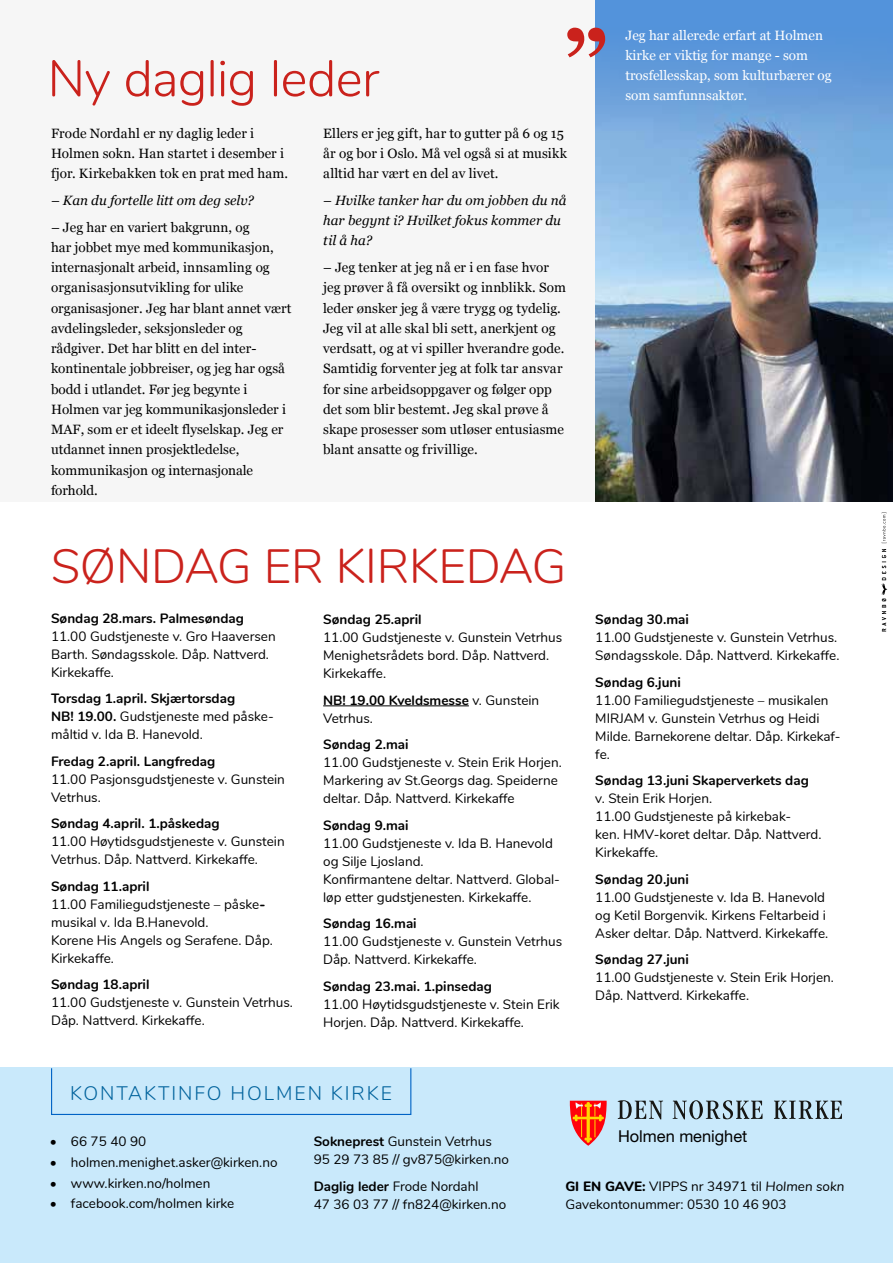
<style>
.page{position:relative;width:893px;height:1263px;background:#fff}
.page>*{position:absolute;margin:0;border:0;box-sizing:border-box;transform-origin:0 0}
.t1{font:300 51px "Nunito";letter-spacing:-.015em;color:#ca221c}
.t2{font:300 48px "Nunito";letter-spacing:-.01em;color:#ca221c}
.t3{font:300 19.5px "Nunito";letter-spacing:.1em;color:#00629c}
.t4{font:16.35px "Helvetica Neue";color:#000}
.t5{font:13.5px/18px "Nunito";color:#000}
.t6{font:13.5px/20.2px "Georgia";color:#000}
.t7{font:700 13.5px/18px "Nunito";color:#000}
.t8{font:13.5px/20.2px "Georgia";color:#fff}
.t9{font:italic 13.5px/20.2px "Georgia";color:#000}
.s1{font-style:italic}
.s2{font-weight:700}
.s3{font-weight:400}
.s4{font-weight:800}
</style>
<div class="page">
<div style="left:0;top:0;width:893px;height:501px;background:#f6f6f6"></div>
<div style="left:0;top:1067px;width:893px;height:196px;background:#c9e9fb"></div>
<svg style="left:618px;top:1100px;width:45px;height:19px"></svg>
<svg style="left:672px;top:1100px;width:90px;height:19px"></svg>
<svg style="left:774px;top:1100px;width:68px;height:19px"></svg>
<svg style="left:570px;top:1101px;width:37px;height:45px"></svg>
<div style="left:595px;top:0;width:298px;height:501px;background:#5393db"></div>
<img style="left:595px;top:37px;width:298px;height:464px">
<hr style="left:323px;top:705px;width:146px;height:1px;background:#000">
<div style="left:51px;top:1068px;width:360px;height:47px;border:1px solid #0063c5"></div>
<svg style="left:567px;top:28px;width:38px;height:29px"></svg>
<svg style="left:882px;top:549px;width:5px;height:82px"></svg>
<svg style="left:882px;top:514px;width:4px;height:29px"></svg>
<h1 class="t1" style="left:48px;top:41px;width:333px">Ny daglig leder</h1>
<p class="t6" style="left:51px;top:122px;width:239px">Frode Nordahl er ny daglig leder i<br>Holmen sokn. Han startet i desember i fjor. Kirkebakken tok en prat med ham.</p>
<p class="t9" style="left:51px;top:190px;width:205px">– Kan du fortelle litt om deg selv?</p>
<p class="t6" style="left:51px;top:216px;width:242px"><span class="s1">–</span> Jeg har en variert bakgrunn, og<br>har jobbet mye med kommunikasjon, internasjonalt arbeid, innsamling og organisasjonsutvikling for ulike organisasjoner. Jeg har blant annet vært avdelingsleder, seksjonsleder og rådgiver. Det har blitt en del inter&shy;kontinentale jobbreiser, og jeg har også bodd i utlandet. Før jeg begynte i Holmen var jeg kommunikasjonsleder i MAF, som er et ideelt flyselskap. Jeg er utdannet innen prosjektledelse, kommunikasjon og internasjonale forhold.</p>
<p class="t6" style="left:323px;top:122px;width:245px">Ellers er jeg gift, har to gutter på 6 og 15 år og bor i Oslo. Må vel også si at musikk alltid har vært en del av livet.</p>
<p class="t9" style="left:323px;top:190px;width:245px">– Hvilke tanker har du om jobben du nå har begynt i? Hvilket fokus kommer du til å ha?</p>
<p class="t6" style="left:323px;top:257px;width:244px">– Jeg tenker at jeg nå er i en fase hvor jeg prøver å få oversikt og innblikk. Som leder ønsker jeg å være trygg og tydelig.<br>Jeg vil at alle skal bli sett, anerkjent og verdsatt, og at vi spiller hverandre gode.<br>Samtidig forventer jeg at folk tar ansvar for sine arbeidsoppgaver og følger opp det som blir bestemt. Jeg skal prøve å skape prosesser som utløser entusiasme blant ansatte og frivillige.</p>
<h2 class="t2" style="left:51px;top:531px;width:517px">SØNDAG ER KIRKEDAG</h2>
<p class="t7" style="left:51px;top:608px;width:194px">Søndag 28.mars. Palmesøndag</p>
<p class="t5" style="left:51px;top:626px;width:226px">11.00 Gudstjeneste v. Gro Haaversen<br>Barth. Søndagsskole. Dåp. Nattverd.<br>Kirkekaffe.</p>
<p class="t5" style="left:51px;top:688px;width:224px"><span class="s2">Torsdag 1.april. Skjærtorsdag<br>NB! 19.00.</span> Gudstjeneste med påske&shy;måltid v. Ida B. Hanevold.</p>
<p class="t7" style="left:51px;top:751px;width:166px">Fredag 2.april. Langfredag</p>
<p class="t5" style="left:51px;top:769px;width:235px">11.00 Pasjonsgudstjeneste v. Gunstein<br>Vetrhus.</p>
<p class="t7" style="left:51px;top:813px;width:170px">Søndag 4.april. 1.påskedag</p>
<p class="t5" style="left:51px;top:831px;width:235px">11.00 Høytidsgudstjeneste v. Gunstein<br>Vetrhus. Dåp. Nattverd. Kirkekaffe.</p>
<p class="t5" style="left:51px;top:876px;width:223px"><span class="s2">Søndag 11.april<br></span>11.00 Familiegudstjeneste – påske&shy;musikal v. Ida B.Hanevold.<br>Korene His Angels og Serafene. Dåp.<br>Kirkekaffe.</p>
<p class="t7" style="left:51px;top:974px;width:100px">Søndag 18.april</p>
<p class="t5" style="left:51px;top:992px;width:243px">11.00 Gudstjeneste v. Gunstein Vetrhus.<br>Dåp. Nattverd. Kirkekaffe.</p>
<p class="t7" style="left:323px;top:610px;width:100px">Søndag 25.april</p>
<p class="t5" style="left:323px;top:628px;width:240px">11.00 Gudstjeneste v. Gunstein Vetrhus<br>Menighetsrådets bord. Dåp. Nattverd.<br>Kirkekaffe.</p>
<p class="t7" style="left:323px;top:690px;width:218px">NB! 19.00 Kveldsmesse <span class="s3">v. Gunstein<br>Vetrhus.</span></p>
<p class="t7" style="left:323px;top:735px;width:87px">Søndag 2.mai</p>
<p class="t5" style="left:323px;top:753px;width:240px">11.00 Gudstjeneste v. Stein Erik Horjen.<br>Markering av St.Georgs dag. Speiderne deltar. Dåp. Nattverd. Kirkekaffe</p>
<p class="t7" style="left:323px;top:815px;width:87px">Søndag 9.mai</p>
<p class="t5" style="left:323px;top:833px;width:238px">11.00 Gudstjeneste v. Ida B. Hanevold og Silje Ljosland.<br>Konfirmantene deltar. Nattverd. Global&shy;løp etter gudstjenesten. Kirkekaffe.</p>
<p class="t7" style="left:323px;top:914px;width:95px">Søndag 16.mai</p>
<p class="t5" style="left:323px;top:932px;width:240px">11.00 Gudstjeneste v. Gunstein Vetrhus<br>Dåp. Nattverd. Kirkekaffe.</p>
<p class="t7" style="left:323px;top:976px;width:170px">Søndag 23.mai. 1.pinsedag</p>
<p class="t5" style="left:323px;top:994px;width:238px">11.00 Høytidsgudstjeneste v. Stein Erik<br>Horjen. Dåp. Nattverd. Kirkekaffe.</p>
<h3 class="t3" style="left:70px;top:1079px;width:323px">KONTAKTINFO HOLMEN KIRKE</h3>
<p class="t8" style="left:625px;top:24px;width:208px">Jeg har allerede erfart at Holmen kirke er viktig for mange - som trosfellesskap, som kulturbærer og som samfunnsaktør.</p>
<p class="t7" style="left:595px;top:610px;width:95px">Søndag 30.mai</p>
<p class="t5" style="left:595px;top:628px;width:246px">11.00 Gudstjeneste v. Gunstein Vetrhus.<br>Søndagsskole. Dåp. Nattverd. Kirkekaffe.</p>
<p class="t7" style="left:595px;top:672px;width:87px">Søndag 6.juni</p>
<p class="t5" style="left:595px;top:690px;width:247px">11.00 Familiegudstjeneste – musikalen<br>MIRJAM v. Gunstein Vetrhus og Heidi<br>Milde. Barnekorene deltar. Dåp. Kirkekaf&shy;fe.</p>
<p class="t7" style="left:595px;top:771px;width:215px">Søndag 13.juni Skaperverkets dag</p>
<p class="t5" style="left:595px;top:789px;width:228px">v. Stein Erik Horjen.<br>11.00 Gudstjeneste på kirkebak-<br>ken. HMV-koret deltar. Dåp. Nattverd.<br>Kirkekaffe.</p>
<p class="t7" style="left:595px;top:869px;width:95px">Søndag 20.juni</p>
<p class="t5" style="left:595px;top:887px;width:234px">11.00 Gudstjeneste v. Ida B. Hanevold og Ketil Borgenvik. Kirkens Feltarbeid i<br>Asker deltar. Dåp. Nattverd. Kirkekaffe.</p>
<p class="t7" style="left:595px;top:950px;width:95px">Søndag 27.juni</p>
<p class="t5" style="left:595px;top:968px;width:240px">11.00 Gudstjeneste v. Stein Erik Horjen.<br>Dåp. Nattverd. Kirkekaffe.</p>
<p class="t5" style="left:50px;top:1132px;width:98px">• 66 75 40 90</p>
<p class="t5" style="left:50px;top:1152px;width:229px">• holmen.menighet.asker@kirken.no</p>
<p class="t5" style="left:50px;top:1173px;width:162px">• www.kirken.no/holmen</p>
<p class="t5" style="left:50px;top:1194px;width:186px">• facebook.com/holmen kirke</p>
<p class="t4" style="left:618px;top:1126px;width:131px">Holmen menighet</p>
<p class="t5" style="left:314px;top:1132px;width:197px"><span class="s2">Sokneprest</span> Gunstein Vetrhus<br>95 29 73 85 // gv875@kirken.no</p>
<p class="t5" style="left:314px;top:1176px;width:194px"><span class="s2">Daglig leder</span> Frode Nordahl<br>47 36 03 77 // fn824@kirken.no</p>
<p class="t5" style="left:565px;top:1177px;width:281px"><span class="s4">GI EN GAVE:</span> VIPPS nr 34971 til <span class="s1">Holmen sokn<br></span>Gavekontonummer: 0530 10 46 903</p>
</div>
